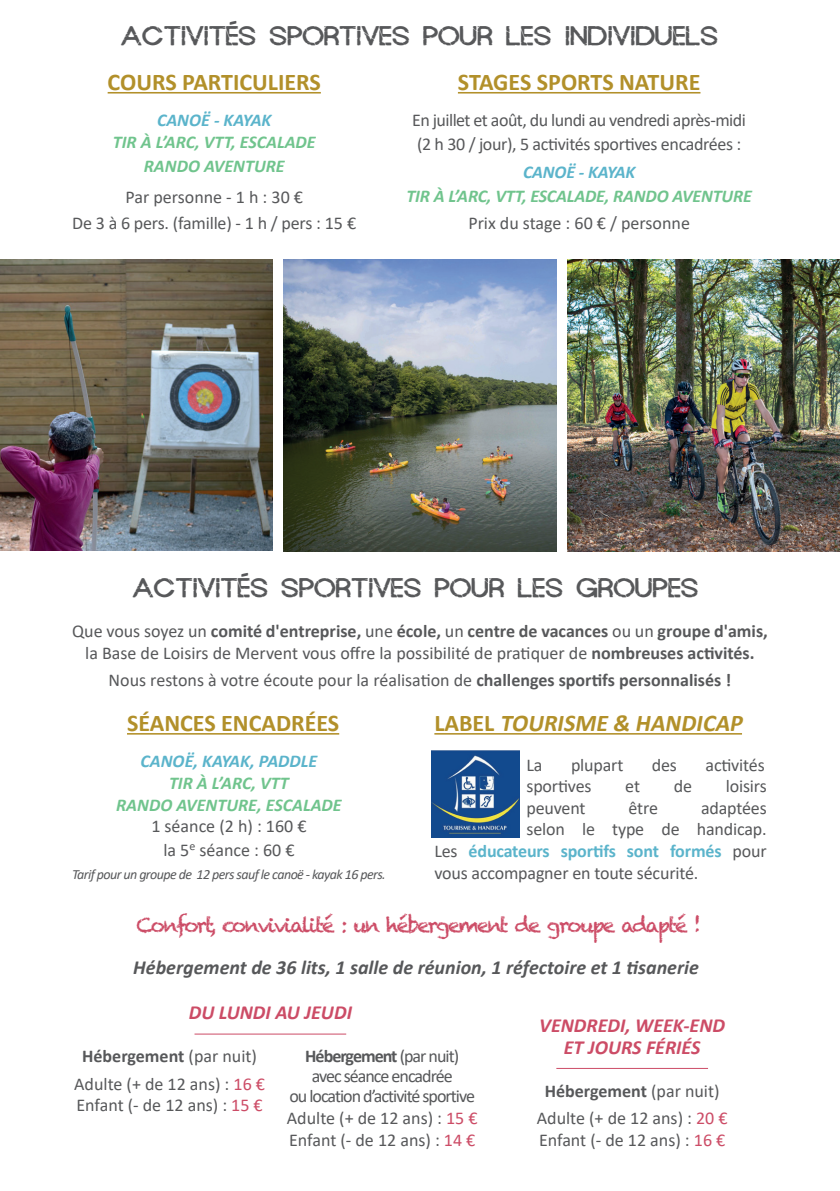
<style>
.page{position:relative;width:840px;height:1191px;background:#fff}
.page>*{position:absolute;margin:0;border:0;box-sizing:border-box;transform-origin:0 0}
.t1{font:700 24px "Calibri";color:#b2902a}
.t2{font:italic 700 24px "Calibri";color:#b2902a}
.t3{font:22px "Europe Underground Worn";color:#57585a;scale:1.2 1}
.t4{font:italic 700 20px "Calibri";color:#57585a}
.t5{font:20px "Chalkduster";letter-spacing:-.1em;color:#cc4c66}
.t6{font:italic 700 20px/21.6px "Calibri";color:#cc4c66;text-align:center}
.t7{font:18px/27.2px "Calibri";letter-spacing:-.01em;color:#57585a;text-align:center}
.t8{font:italic 700 18px/24px "Calibri";color:#70c48d;text-align:center}
.t9{font:18px/20.8px "Calibri";letter-spacing:-.055em;color:#57585a;text-align:center}
.t10{font:18px/24px "Calibri";letter-spacing:-.03em;color:#57585a}
.t11{font:italic 700 18px "Calibri";color:#5bb4cb}
.t12{font:700 18px "Calibri";letter-spacing:-.01em;color:#5bb4cb}
.t13{font:italic 14px "Calibri";letter-spacing:-.04em;color:#57585a}
.s1{font-weight:700}
.s2{font-style:normal}
.s3{font-weight:400;color:#57585a}
.s4{color:#cc4c66}
</style>
<div class="page">
<img style="left:567px;top:259px;width:272px;height:293px">
<img style="left:283px;top:259px;width:273px;height:293px">
<img style="left:0;top:259px;width:272px;height:292px">
<hr style="left:457px;top:92px;width:243px;height:2px;background:#b2902a">
<hr style="left:108px;top:92px;width:212px;height:2px;background:#b2902a">
<hr style="left:127px;top:733px;width:212px;height:1px;background:#b2902a">
<img style="left:431px;top:751px;width:88px;height:86px">
<hr style="left:434px;top:733px;width:307px;height:1px;background:#b2902a">
<hr style="left:194px;top:1033px;width:152px;height:1px;background:#cc4c66">
<hr style="left:556px;top:1068px;width:151px;height:1px;background:#cc4c66">
<p class="t3" style="left:121px;top:19px;width:499px">ACTIVITÉS SPORTIVES POUR LES INDIVIDUELS</p>
<h1 class="t1" style="left:108px;top:65px;width:214px">COURS PARTICULIERS</h1>
<h1 class="t1" style="left:457px;top:65px;width:244px">STAGES SPORTS NATURE</h1>
<p class="t11" style="left:157px;top:107px;width:116px">CANOË - KAYAK</p>
<p class="t8" style="left:113px;top:129px;width:204px">TIR À L’ARC, VTT, ESCALADE<br>RANDO AVENTURE</p>
<p class="t7" style="left:72px;top:184px;width:285px;line-height:25.6px">Par personne - 1 h : 30 €<br>De 3 à 6 pers. (famille) - 1 h / pers : 15 €</p>
<p class="t10" style="left:412px;top:108px;width:335px">En juillet et août, du lundi au vendredi après-midi (2 h 30 / jour), 5 activités sportives encadrées :</p>
<p class="t11" style="left:522px;top:159px;width:114px">CANOË - KAYAK</p>
<p class="t8" style="left:406px;top:183px;width:346px">TIR À L’ARC, VTT, ESCALADE, RANDO AVENTURE</p>
<p class="t7" style="left:468px;top:209px;width:223px">Prix du stage : 60 € / personne</p>
<p class="t3" style="left:133px;top:571px;width:473px">ACTIVITÉS SPORTIVES POUR LES GROUPES</p>
<p class="t7" style="left:72px;top:620px;width:697px;line-height:21.6px">Que vous soyez un <span class="s1">comité d'entreprise,</span> une <span class="s1">école,</span> un <span class="s1">centre de vacances</span> ou un <span class="s1">groupe d'amis, </span>la Base de Loisirs de Mervent vous offre la possibilité de pratiquer de <span class="s1">nombreuses activités.</span></p>
<p class="t7" style="left:108px;top:666px;width:624px">Nous restons à votre écoute pour la réalisation de <span class="s1">challenges sportifs personnalisés !</span></p>
<h1 class="t1" style="left:127px;top:706px;width:213px">SÉANCES ENCADRÉES</h1>
<p class="t11" style="left:140px;top:748px;width:178px">CANOË, KAYAK, PADDLE</p>
<p class="t8" style="left:116px;top:771px;width:227px;line-height:21.6px">TIR À L’ARC, VTT<br>RANDO AVENTURE, ESCALADE</p>
<p class="t7" style="left:151px;top:813px;width:156px;line-height:24px">1 séance (2 h) : 160 € la 5<sup>e</sup> séance : 60 €</p>
<p class="t13" style="left:72px;top:864px;width:315px">Tarif pour un groupe de 12 pers sauf le canoë - kayak 16 pers.</p>
<h1 class="t2" style="left:434px;top:706px;width:315px"><span class="s2">LA B E L</span> TOURISME &amp; HANDICAP</h1>
<p class="t7" style="left:526px;top:750px;width:18px">La</p>
<p class="t7" style="left:570px;top:750px;width:54px">plupart</p>
<p class="t7" style="left:651px;top:750px;width:27px">des</p>
<p class="t7" style="left:705px;top:750px;width:61px">activités</p>
<p class="t7" style="left:526px;top:772px;width:66px">sportives</p>
<p class="t7" style="left:625px;top:772px;width:16px">et</p>
<p class="t7" style="left:673px;top:772px;width:20px">de</p>
<p class="t7" style="left:725px;top:772px;width:42px">loisirs</p>
<p class="t7" style="left:526px;top:793px;width:61px">peuvent</p>
<p class="t7" style="left:628px;top:793px;width:31px">être</p>
<p class="t7" style="left:700px;top:793px;width:67px">adaptées</p>
<p class="t7" style="left:526px;top:815px;width:241px">selon le type de handicap.</p>
<p class="t12" style="left:434px;top:838px;width:333px"><span class="s3">Les</span> éducateurs sportifs sont formés <span class="s3">pour</span></p>
<p class="t7" style="left:434px;top:858px;width:265px">vous accompagner en toute sécurité.</p>
<p class="t5" style="left:136px;top:913px;width:566px">Confort, convivialité : un hébergement de groupe adapté !</p>
<p class="t4" style="left:133px;top:953px;width:567px">Hébergement de 36 lits, 1 salle de réunion, 1 réfectoire et 1 tisanerie</p>
<p class="t6" style="left:189px;top:1001px;width:165px">DU LUNDI AU JEUDI</p>
<p class="t7" style="left:74px;top:1042px;width:192px"><span class="s1">Hébergement</span> (par nuit)<br>Adulte (+ de 12 ans) : <span class="s4">16 €</span></p>
<p class="t7" style="left:76px;top:1091px;width:188px">Enfant (- de 12 ans) : <span class="s4">15 €</span></p>
<p class="t6" style="left:539px;top:1014px;width:187px">VENDREDI, WEEK-END<br>ET JOURS FÉRIÉS</p>
<p class="t7" style="left:536px;top:1076px;width:192px"><span class="s1">Hébergement</span> (par nuit)<br>Adulte (+ de 12 ans) : <span class="s4">20 €</span></p>
<p class="t7" style="left:538px;top:1125px;width:188px">Enfant (- de 12 ans) : <span class="s4">16 €</span></p>
<p class="t9" style="left:287px;top:1045px;width:192px"><span class="s1">Hébergement</span> (par nuit)<br>avec séance encadrée<br>ou location d’activité sportive<br>Adulte (+ de 12 ans) : <span class="s4">15 €<br></span>Enfant (- de 12 ans) : <span class="s4">14 €</span></p>
</div>
